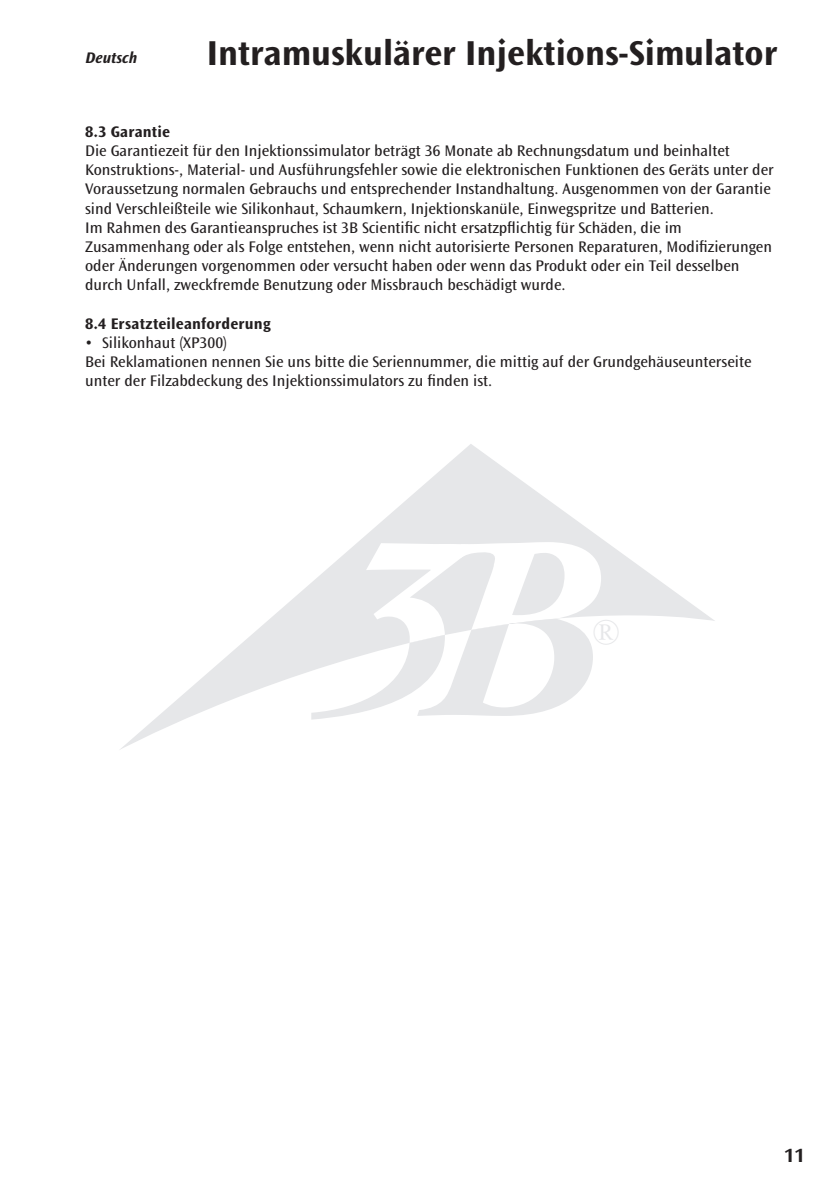
<style>
.page{position:relative;width:836px;height:1191px;background:#fff}
.page>*{position:absolute;margin:0;border:0;box-sizing:border-box;transform-origin:0 0}
.t1{font:36.2px "Perpetua";color:#e6e7e9}
.t2{font:700 36px "Ocean Sans";color:#231f20}
.t3{font:700 20px "Ocean Sans";color:#231f20}
.t4{font:16px/19.2px "Ocean Sans";color:#231f20}
.t5{font:700 16px "Ocean Sans";letter-spacing:.01em;color:#231f20}
.t6{font:italic 700 16px "Ocean Sans";color:#231f20}
</style>
<div class="page">
<svg style="left:120px;top:444px;width:595px;height:306px"></svg>
<svg style="left:311px;top:542px;width:289px;height:177px"></svg>
<p class="t6" style="left:85px;top:49px;width:53px">Deutsch</p>
<h2 class="t2" style="left:207px;top:33px;width:571px">Intramuskulärer Injektions-Simulator</h2>
<p class="t5" style="left:85px;top:123px;width:86px">8.3 Garantie</p>
<p class="t4" style="left:85px;top:141px;width:689px">Die Garantiezeit für den Injektionssimulator beträgt 36 Monate ab Rechnungsdatum und beinhaltet Konstruktions-, Material- und Ausführungsfehler sowie die elektronischen Funktionen des Geräts unter der Voraussetzung normalen Gebrauchs und entsprechender Instandhaltung. Ausgenommen von der Garantie sind Verschleißteile wie Silikonhaut, Schaumkern, Injektionskanüle, Einwegspritze und Batterien.<br>Im Rahmen des Garantieanspruches ist 3B Scientific nicht ersatzpflichtig für Schäden, die im Zusammenhang oder als Folge entstehen, wenn nicht autorisierte Personen Reparaturen, Modifizierungen oder Änderungen vorgenommen oder versucht haben oder wenn das Produkt oder ein Teil desselben durch Unfall, zweckfremde Benutzung oder Missbrauch beschädigt wurde.</p>
<p class="t5" style="left:85px;top:315px;width:187px">8.4 Ersatzteileanforderung</p>
<p class="t4" style="left:85px;top:333px;width:667px">• Silikonhaut (XP300)<br>Bei Reklamationen nennen Sie uns bitte die Seriennummer, die mittig auf der Grundgehäuseunterseite unter der Filzabdeckung des Injektionssimulators zu finden ist.</p>
<h1 class="t1" style="left:592px;top:615px;width:29px">®</h1>
<p class="t3" style="left:783px;top:1144px;width:22px">11</p>
</div>
